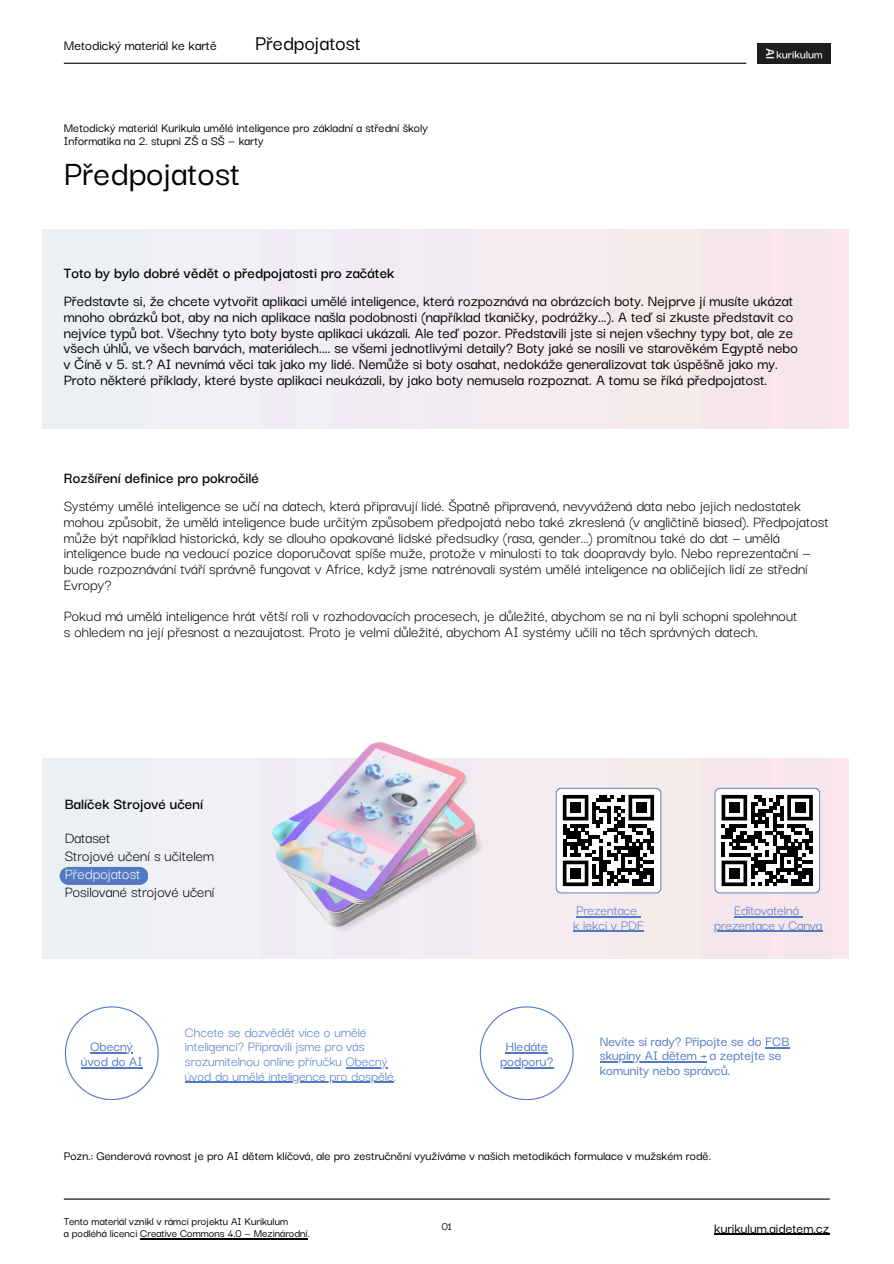
<style>
.page{position:relative;width:894px;height:1264px;background:#fff}
.page>*{position:absolute;margin:0;border:0;box-sizing:border-box;transform-origin:0 0}
.t1{font:500 37.5px "Darker Grotesque";color:#000}
.t2{font:500 22.5px "Darker Grotesque";color:#000}
.t3{font:16.5px/15.8px "Darker Grotesque";color:#000}
.t4{font:500 16.5px/15.8px "Darker Grotesque";color:#000}
.t5{font:600 16.5px "Darker Grotesque";color:#000}
.t6{font:15px/14.7px "Darker Grotesque";color:#5379c2}
.t7{font:500 15px/14.7px "Darker Grotesque";color:#5379c2;text-align:center}
.t8{font:500 15px "Darker Grotesque";color:#000}
.t9{font:500 13.5px/13.5px "Darker Grotesque";color:#000}
.t10{font:500 12px "Darker Grotesque";color:#000}
.s1{color:#fff}
</style>
<div class="page">
<hr style="left:64px;top:63px;width:682px;height:1px;background:#000">
<hr style="left:64px;top:1198px;width:765px;height:1px;background:#000">
<img style="left:757px;top:43px;width:72px;height:21px">
<img style="left:43px;top:758px;width:805px;height:200px">
<svg style="left:60px;top:866px;width:88px;height:19px;background:#6083c6"></svg>
<img style="left:232px;top:742px;width:281px;height:217px">
<svg style="left:479px;top:1006px;width:94px;height:93px"></svg>
<hr style="left:505px;top:1052px;width:43px;height:1px;background:#5379c2">
<hr style="left:500px;top:1067px;width:53px;height:1px;background:#5379c2">
<svg style="left:65px;top:1006px;width:93px;height:93px"></svg>
<hr style="left:90px;top:1052px;width:43px;height:1px;background:#5379c2">
<hr style="left:81px;top:1067px;width:61px;height:1px;background:#5379c2">
<svg style="left:714px;top:787px;width:105px;height:106px"></svg>
<svg style="left:555px;top:787px;width:106px;height:106px"></svg>
<hr style="left:714px;top:1233px;width:115px;height:1px;background:#000">
<hr style="left:140px;top:1238px;width:167px;height:1px;background:#000">
<hr style="left:576px;top:916px;width:61px;height:1px;background:#5379c2">
<hr style="left:573px;top:930px;width:70px;height:1px;background:#5379c2">
<hr style="left:733px;top:916px;width:65px;height:1px;background:#5379c2">
<hr style="left:714px;top:930px;width:108px;height:1px;background:#5379c2">
<hr style="left:765px;top:1046px;width:24px;height:2px;background:#5379c2">
<hr style="left:599px;top:1061px;width:107px;height:1px;background:#5379c2">
<hr style="left:346px;top:1066px;width:41px;height:2px;background:#5379c2">
<hr style="left:185px;top:1081px;width:208px;height:1px;background:#5379c2">
<h4 class="t8" style="left:64px;top:34px;width:154px">Metodický materiál ke kartě</h4>
<p class="t2" style="left:255px;top:26px;width:107px">Předpojatost</p>
<h3 class="t9" style="left:64px;top:120px;width:365px">Metodický materiál Kurikula umělé inteligence pro základní a střední školy<br>Informatika na 2. stupni ZŠ a SŠ — karty</h3>
<p class="t1" style="left:64px;top:145px;width:178px">Předpojatost</p>
<h4 class="t5" style="left:64px;top:260px;width:332px">Toto by bylo dobré vědět o předpojatosti pro začátek</h4>
<p class="t4" style="left:64px;top:292px;width:735px">Představte si, že chcete vytvořit aplikaci umělé inteligence, která rozpoznává na obrázcích boty. Nejprve jí musíte ukázat mnoho obrázků bot, aby na nich aplikace našla podobnosti (například tkaničky, podrážky...). A teď si zkuste představit co nejvíce typů bot. Všechny tyto boty byste aplikaci ukázali. Ale teď pozor. Představili jste si nejen všechny typy bot, ale ze všech úhlů, ve všech barvách, materiálech.... se všemi jednotlivými detaily? Boty jaké se nosili ve starověkém Egyptě nebo v Číně v 5. st.? AI nevnímá věci tak jako my lidé. Nemůže si boty osahat, nedokáže generalizovat tak úspěšně jako my.<br>Proto některé příklady, které byste aplikaci neukázali, by jako boty nemusela rozpoznat. A tomu se říká předpojatost.</p>
<p class="t5" style="left:64px;top:465px;width:197px">Rozšíření definice pro pokročilé</p>
<h4 class="t3" style="left:64px;top:497px;width:766px">Systémy umělé inteligence se učí na datech, která připravují lidé. Špatně připravená, nevyvážená data nebo jejich nedostatek mohou způsobit, že umělá inteligence bude určitým způsobem předpojatá nebo také zkreslená (v angličtině biased). Předpojatost může být například historická, kdy se dlouho opakované lidské předsudky (rasa, gender...) promítnou také do dat — umělá inteligence bude na vedoucí pozice doporučovat spíše muže, protože v minulosti to tak doopravdy bylo. Nebo reprezentační — bude rozpoznávání tváří správně fungovat v Africe, když jsme natrénovali systém umělé inteligence na obličejích lidí ze střední Evropy?</h4>
<h4 class="t3" style="left:64px;top:607px;width:735px">Pokud má umělá inteligence hrát větší roli v rozhodovacích procesech, je důležité, abychom se na ni byli schopni spolehnout s ohledem na její přesnost a nezaujatost. Proto je velmi důležité, abychom AI systémy učili na těch správných datech.</h4>
<p class="t5" style="left:65px;top:791px;width:140px">Balíček Strojové učení</p>
<h5 class="t3" style="left:65px;top:829px;width:47px">Dataset</h5>
<h1 class="t3" style="left:65px;top:845px;width:151px;line-height:18px">Strojové učení s učitelem<br><span class="s1">Předpojatost<br></span>Posilované strojové učení</h1>
<h4 class="t7" style="left:81px;top:1038px;width:63px">Obecný úvod do AI</h4>
<p class="t6" style="left:185px;top:1023px;width:212px">Chcete se dozvědět více o umělé inteligenci? Připravili jsme pro vás srozumitelnou online příručku Obecný úvod do umělé inteligence pro dospělé.</p>
<p class="t6" style="left:573px;top:901px;width:72px">Prezentace k lekci v PDF</p>
<p class="t6" style="left:733px;top:901px;width:66px">Editovatelná</p>
<p class="t6" style="left:714px;top:916px;width:109px">prezentace v Canva</p>
<h3 class="t7" style="left:505px;top:1038px;width:44px">Hledáte</h3>
<h3 class="t7" style="left:500px;top:1052px;width:54px">podporu?</h3>
<h3 class="t7" style="left:599px;top:1032px;width:191px;text-align:left">Nevíte si rady? Připojte se do FCB skupiny AI dětem → a zeptejte se komunity nebo správců.</h3>
<h5 class="t9" style="left:64px;top:1147px;width:648px">Pozn.: Genderová rovnost je pro AI dětem klíčová, ale pro zestručnění využíváme v našich metodikách formulace v mužském rodě.</h5>
<h3 class="t10" style="left:64px;top:1212px;width:226px">Tento materiál vznikl v rámci projektu AI Kurikulum</h3>
<h3 class="t10" style="left:64px;top:1224px;width:247px">a podléhá licenci Creative Commons 4.0 — Mezinárodní.</h3>
<h4 class="t10" style="left:441px;top:1217px;width:12px">01</h4>
<h3 class="t8" style="left:714px;top:1216px;width:116px">kurikulum.aidetem.cz</h3>
</div>
